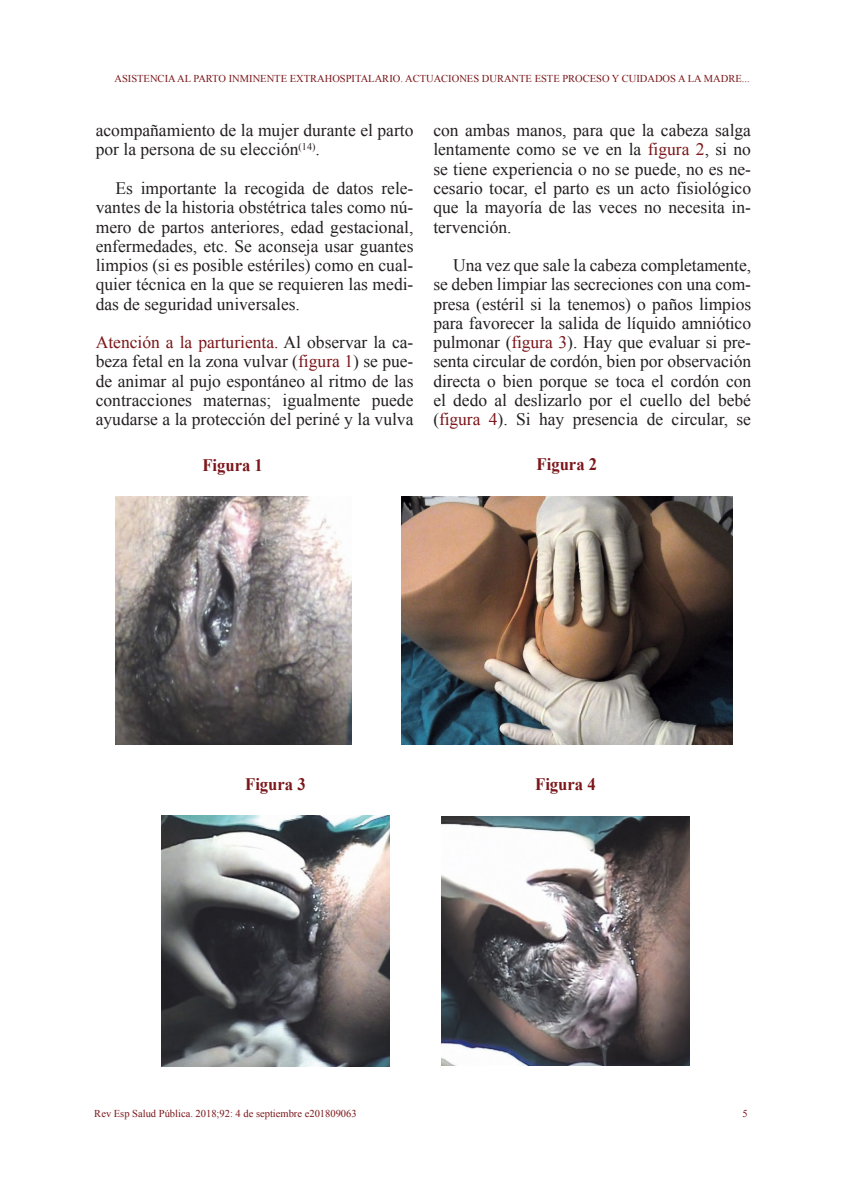
<style>
.page{position:relative;width:844px;height:1191px;background:#fff}
.page>*{position:absolute;margin:0;border:0;box-sizing:border-box;transform-origin:0 0}
.t1{font:17.5px/19.2px "Times New Roman";color:#231f20;text-align:justify}
.t2{font:700 17.5px "Times New Roman";color:#7b161a;scale:.95 1}
.t3{font:10.5px "Times New Roman";color:#7b161a}
.s1{color:#7b161a}
</style>
<div class="page">
<img style="left:115px;top:496px;width:236px;height:248px">
<img style="left:401px;top:496px;width:331px;height:248px">
<img style="left:161px;top:815px;width:229px;height:252px">
<img style="left:441px;top:816px;width:248px;height:250px">
<p class="t3" style="left:114px;top:71px;width:636px">ASISTENCIA AL PARTO INMINENTE EXTRAHOSPITALARIO. ACTUACIONES DURANTE ESTE PROCESO Y CUIDADOS A LA MADRE...</p>
<p class="t1" style="left:96px;top:120px;width:319px">acompañamiento de la mujer durante el parto por la persona de su elección<sup>(14)</sup>.</p>
<p class="t1" style="left:96px;top:178px;width:319px;text-indent:20px">Es importante la recogida de datos rele&shy;vantes de la historia obstétrica tales como nú&shy;mero de partos anteriores, edad gestacional, enfermedades, etc. Se aconseja usar guantes limpios (si es posible estériles) como en cual&shy;quier técnica en la que se requieren las medi&shy;das de seguridad universales.</p>
<p class="t1" style="left:96px;top:332px;width:319px"><span class="s1">Atención a la parturienta.</span> Al observar la ca&shy;beza fetal en la zona vulvar (<span class="s1">figura 1</span>) se pue&shy;de animar al pujo espontáneo al ritmo de las contracciones maternas; igualmente puede ayudarse a la protección del periné y la vulva</p>
<p class="t1" style="left:433px;top:120px;width:319px">con ambas manos, para que la cabeza salga lentamente como se ve en la <span class="s1">figura 2</span>, si no se tiene experiencia o no se puede, no es ne&shy;cesario tocar, el parto es un acto fisiológico que la mayoría de las veces no necesita in&shy;tervención.</p>
<p class="t1" style="left:433px;top:255px;width:319px;text-indent:20px">Una vez que sale la cabeza completamente, se deben limpiar las secreciones con una com&shy;presa (estéril si la tenemos) o paños limpios para favorecer la salida de líquido amniótico pulmonar (<span class="s1">figura 3</span>). Hay que evaluar si pre&shy;senta circular de cordón, bien por observación directa o bien porque se toca el cordón con el dedo al deslizarlo por el cuello del bebé (<span class="s1">figura 4</span>). Si hay presencia de circular, se</p>
<p class="t2" style="left:202px;top:453px;width:65px">Figura 1</p>
<p class="t2" style="left:536px;top:452px;width:65px">Figura 2</p>
<p class="t2" style="left:245px;top:772px;width:65px">Figura 3</p>
<p class="t2" style="left:535px;top:772px;width:65px">Figura 4</p>
<p class="t3" style="left:94px;top:1106px;width:264px">Rev Esp Salud Pública. 2018;92: 4 de septiembre e201809063</p>
<p class="t3" style="left:742px;top:1106px;width:7px">5</p>
</div>
